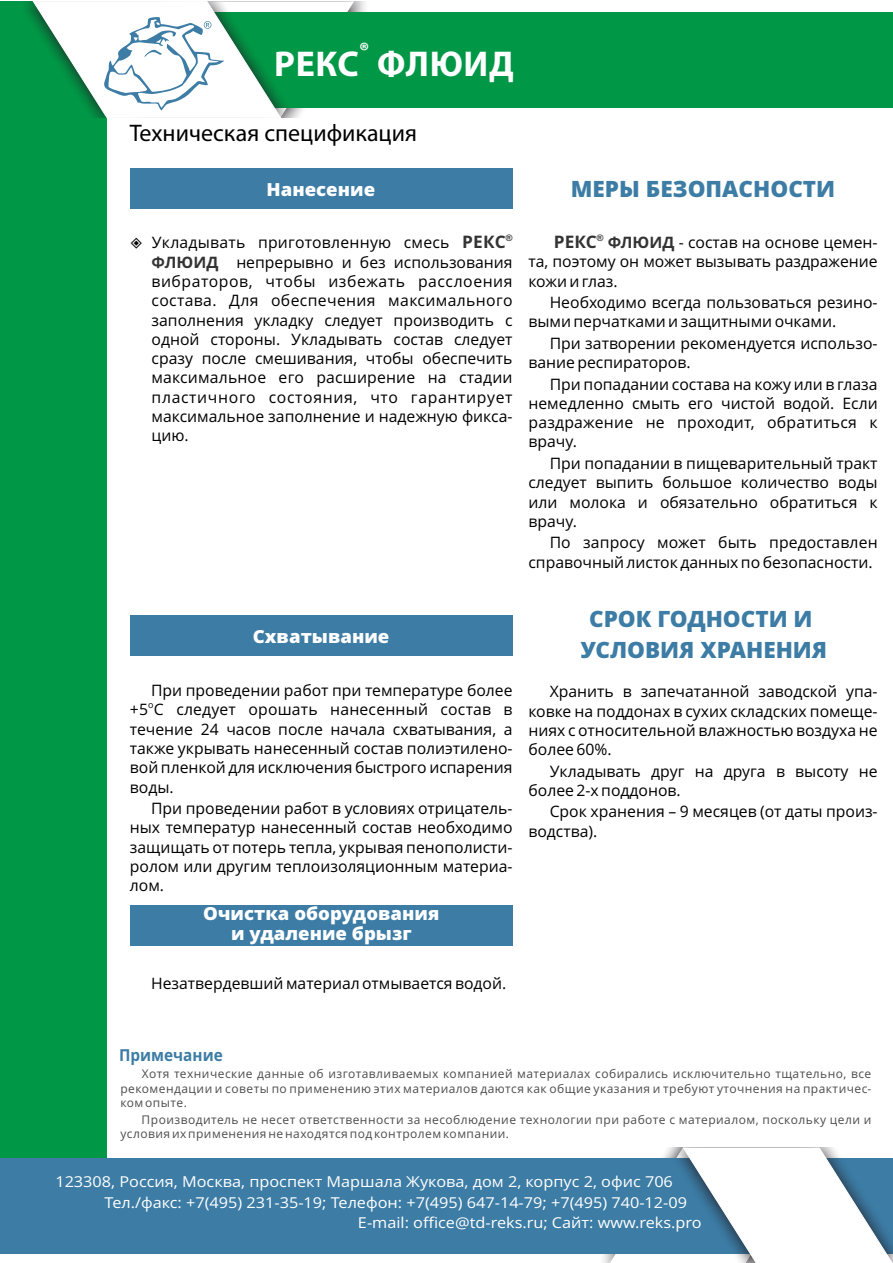
<style>
.page{position:relative;width:893px;height:1263px;background:#fff}
.page>*{position:absolute;margin:0;border:0;box-sizing:border-box;transform-origin:0 0}
.t1{font:700 36px "Myriad Pro";letter-spacing:.02em;color:#fff}
.t2{font:24px "Myriad Pro";color:#000}
.t3{font:800 22.5px/30.6px "Open Sans";color:#3c7ca5;text-align:center}
.t4{font:700 22.5px "Myriad Pro";color:#fff}
.t5{font:800 18px/19.6px "Open Sans";color:#fff;text-align:center}
.t6{font:700 17.25px "Open Sans";color:#333}
.t7{font:700 16.5px "Open Sans";color:#3c7ca5;scale:.93 1}
.t8{font:15.75px/19.4px "Open Sans";color:#000}
.t9{font:15px "Open Sans";color:#fff;scale:1.08 1}
.t10{font:12px/14.7px "Open Sans";letter-spacing:.04em;color:#4d4d4d;text-align:justify}
.t11{font:700 9px "Arial";color:#333}
.t12{font:9px "Open Sans";color:#000}
.s1{font-weight:700;color:#333}
.s2{font-weight:700;font-size:17.25px;color:#333}
</style>
<div class="page">
<div style="left:0;top:1px;width:106px;height:1250px;background:#009846"></div>
<div style="left:0;top:1158px;width:893px;height:96px;background:#3c7ca5"></div>
<svg style="left:609px;top:1147px;width:284px;height:116px"></svg>
<div style="left:130px;top:169px;width:383px;height:40px;background:#3c7ca5"></div>
<div style="left:130px;top:615px;width:383px;height:41px;background:#3c7ca5"></div>
<div style="left:130px;top:905px;width:383px;height:41px;background:#3c7ca5"></div>
<div style="left:0;top:12px;width:893px;height:95px;background:#009846"></div>
<svg style="left:32px;top:1px;width:322px;height:118px"></svg>
<h3 class="t4" style="left:359px;top:41px;width:12px">®</h3>
<h1 class="t1" style="left:274px;top:49px;width:241px">РЕКС ФЛЮИД</h1>
<h2 class="t2" style="left:130px;top:123px;width:289px">Техническая спецификация</h2>
<p class="t5" style="left:267px;top:181px;width:110px">Нанесение</p>
<p class="t8" style="left:152px;top:234px;width:299px">Укладывать приготовленную смесь</p>
<p class="t11" style="left:506px;top:235px;width:8px">®</p>
<p class="t6" style="left:462px;top:235px;width:45px">РЕКС</p>
<p class="t8" style="left:152px;top:254px;width:363px;text-align:justify"><span class="s1">ФЛЮИД</span> непрерывно и без использования вибраторов, чтобы избежать расслоения состава. Для обеспечения максимального заполнения укладку следует производить с одной стороны. Укладывать состав следует сразу после смешивания, чтобы обеспечить максимальное его расширение на стадии пластичного состояния, что гарантирует максимальное заполнение и надежную фикса&shy;цию.</p>
<p class="t5" style="left:253px;top:628px;width:138px">Схватывание</p>
<p class="t8" style="left:151px;top:682px;width:363px">При проведении работ при температуре более</p>
<p class="t12" style="left:148px;top:701px;width:7px">о</p>
<p class="t8" style="left:130px;top:701px;width:384px;text-align:justify">+5 С следует орошать нанесенный состав в течение 24 часов после начала схватывания, а также укрывать нанесенный состав полиэтилено&shy;вой пленкой для исключения быстрого испарения воды.</p>
<p class="t8" style="left:130px;top:800px;width:384px;text-align:justify;text-indent:21px">При проведении работ в условиях отрицатель&shy;ных температур нанесенный состав необходимо защищать от потерь тепла, укрывая пенополисти&shy;ролом или другим теплоизоляционным материа&shy;лом.</p>
<p class="t5" style="left:203px;top:906px;width:238px">Очистка оборудования и удаление брызг</p>
<p class="t8" style="left:151px;top:975px;width:357px">Незатвердевший материал отмывается водой.</p>
<h3 class="t3" style="left:571px;top:176px;width:266px">МЕРЫ БЕЗОПАСНОСТИ</h3>
<p class="t11" style="left:597px;top:234px;width:8px">®</p>
<p class="t8" style="left:528px;top:253px;width:351px">та, поэтому он может вызывать раздражение кожи и глаз.</p>
<p class="t8" style="left:554px;top:234px;width:325px"><span class="s2">РЕКС</span> <span class="s1">ФЛЮИД</span> - состав на основе цемен-</p>
<p class="t8" style="left:528px;top:294px;width:351px;text-indent:21px">Необходимо всегда пользоваться резино&shy;выми перчатками и защитными очками.</p>
<p class="t8" style="left:528px;top:335px;width:351px;text-indent:21px">При затворении рекомендуется использо&shy;вание респираторов.</p>
<p class="t8" style="left:528px;top:376px;width:351px;text-align:justify;text-indent:21px">При попадании состава на кожу или в глаза немедленно смыть его чистой водой. Если раздражение не проходит, обратиться к врачу.</p>
<p class="t8" style="left:528px;top:455px;width:351px;text-align:justify;text-indent:21px">При попадании в пищеварительный тракт следует выпить большое количество воды или молока и обязательно обратиться к врачу.</p>
<p class="t8" style="left:528px;top:534px;width:351px;text-indent:21px">По запросу может быть предоставлен справочный листок данных по безопасности.</p>
<h3 class="t3" style="left:580px;top:606px;width:248px">СРОК ГОДНОСТИ И<br>УСЛОВИЯ ХРАНЕНИЯ</h3>
<p class="t8" style="left:528px;top:683px;width:351px;text-align:justify;text-indent:21px">Хранить в запечатанной заводской упа&shy;ковке на поддонах в сухих складских помеще&shy;ниях с относительной влажностью воздуха не более 60%.</p>
<p class="t8" style="left:528px;top:763px;width:351px;text-indent:21px">Укладывать друг на друга в высоту не более 2-х поддонов.</p>
<p class="t8" style="left:528px;top:803px;width:351px;text-indent:21px">Срок хранения – 9 месяцев (от даты произ&shy;водства).</p>
<p class="t7" style="left:119px;top:1048px;width:113px">Примечание</p>
<p class="t10" style="left:120px;top:1067px;width:752px;text-indent:21px">Хотя технические данные об изготавливаемых компанией материалах собирались исключительно тщательно, все рекомендации и советы по применению этих материалов даются как общие указания и требуют уточнения на практичес&shy;ком опыте.</p>
<p class="t10" style="left:120px;top:1113px;width:752px;text-indent:21px">Производитель не несет ответственности за несоблюдение технологии при работе с материалом, поскольку цели и условия их применения не находятся под контролем компании.</p>
<p class="t9" style="left:55px;top:1175px;width:573px">123308, Россия, Москва, проспект Маршала Жукова, дом 2, корпус 2, офис 706</p>
<p class="t9" style="left:104px;top:1196px;width:541px">Тел./факс: +7(495) 231-35-19; Телефон: +7(495) 647-14-79; +7(495) 740-12-09</p>
<p class="t9" style="left:358px;top:1216px;width:320px">E-mail: office@td-reks.ru; Сайт: www.reks.pro</p>
</div>
